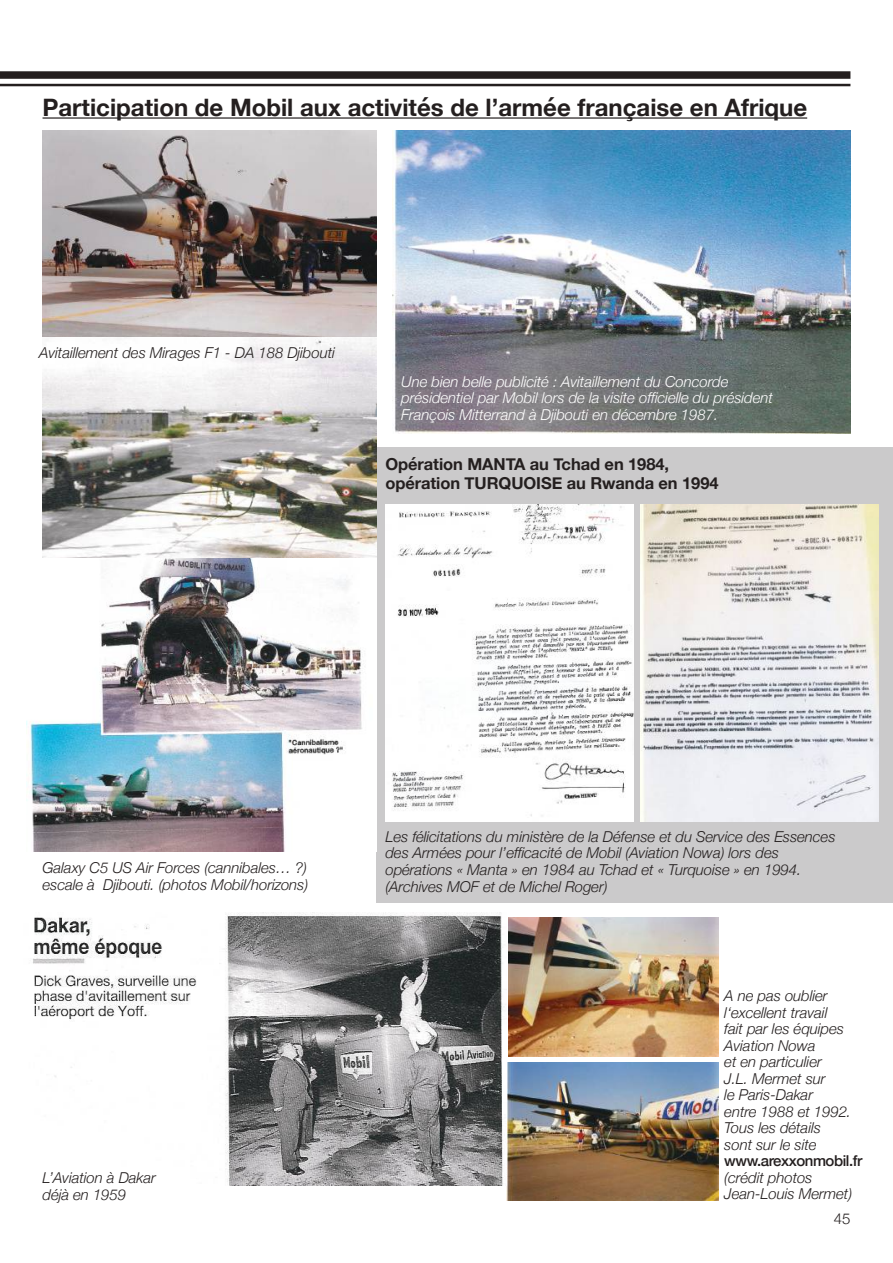
<style>
.page{position:relative;width:893px;height:1263px;background:#fff}
.page>*{position:absolute;margin:0;border:0;box-sizing:border-box;transform-origin:0 0}
.t1{font:700 24px "Helvetica Neue";color:#241f1f}
.t2{font:700 16.5px/19.5px "Helvetica Neue";letter-spacing:-.005em;color:#241f1f}
.t3{font:italic 300 15px/16.5px "Helvetica Neue";letter-spacing:-.005em;color:#241f1f}
.t4{font:italic 300 15px/16.5px "Helvetica Neue";letter-spacing:-.005em;color:#fff}
.t5{font:500 15px "Helvetica Neue";letter-spacing:-.03em;color:#241f1f}
.t6{font:300 15px "Helvetica Neue";color:#241f1f}
</style>
<div class="page">
<div style="left:376px;top:447px;width:517px;height:456px;background:#cbcacb"></div>
<div style="left:0;top:71px;width:850px;height:8px;background:#241f1f"></div>
<hr style="left:0;top:84px;width:850px;height:2px;background:#241f1f">
<img style="left:43px;top:130px;width:333px;height:418px">
<img style="left:27px;top:548px;width:349px;height:303px">
<img style="left:393px;top:130px;width:457px;height:303px">
<img style="left:640px;top:504px;width:239px;height:317px">
<img style="left:385px;top:504px;width:248px;height:317px">
<img style="left:508px;top:917px;width:210px;height:139px">
<img style="left:507px;top:1063px;width:211px;height:138px">
<img style="left:33px;top:913px;width:474px;height:272px">
<hr style="left:43px;top:117px;width:764px;height:2px;background:#241f1f">
<h1 class="t1" style="left:43px;top:88px;width:766px">Participation de Mobil aux activités de l’armée française en Afrique</h1>
<p class="t3" style="left:39px;top:343px;width:297px">Avitaillement des Mirages F1 - DA 188 Djibouti</p>
<p class="t4" style="left:401px;top:372px;width:373px">Une bien belle publicité : Avitaillement du Concorde présidentiel par Mobil lors de la visite officielle du président<br>François Mitterrand à Djibouti en décembre 1987.</p>
<p class="t2" style="left:385px;top:454px;width:335px">Opération MANTA au Tchad en 1984, opération TURQUOISE au Rwanda en 1994</p>
<p class="t3" style="left:43px;top:858px;width:267px">Galaxy C5 US Air Forces (cannibales… ?) escale à Djibouti. (photos Mobil/horizons)</p>
<p class="t3" style="left:43px;top:1169px;width:115px">L’Aviation à Dakar déjà en 1959</p>
<p class="t3" style="left:385px;top:827px;width:452px">Les félicitations du ministère de la Défense et du Service des Essences des Armées pour l’efficacité de Mobil (Aviation Nowa) lors des opérations « Manta » en 1984 au Tchad et « Turquoise » en 1994. (Archives MOF et de Michel Roger)</p>
<p class="t3" style="left:724px;top:987px;width:128px">A ne pas oublier l‘excellent travail<br>fait par les équipes<br>Aviation Nowa<br>et en particulier<br>J.L. Mermet sur<br>le Paris-Dakar<br>entre 1988 et 1992.<br>Tous les détails sont sur le site</p>
<p class="t5" style="left:724px;top:1149px;width:140px">www.arexxonmobil.fr</p>
<p class="t3" style="left:724px;top:1168px;width:129px">(crédit photos<br>Jean-Louis Mermet)</p>
<p class="t6" style="left:834px;top:1206px;width:18px">45</p>
</div>
